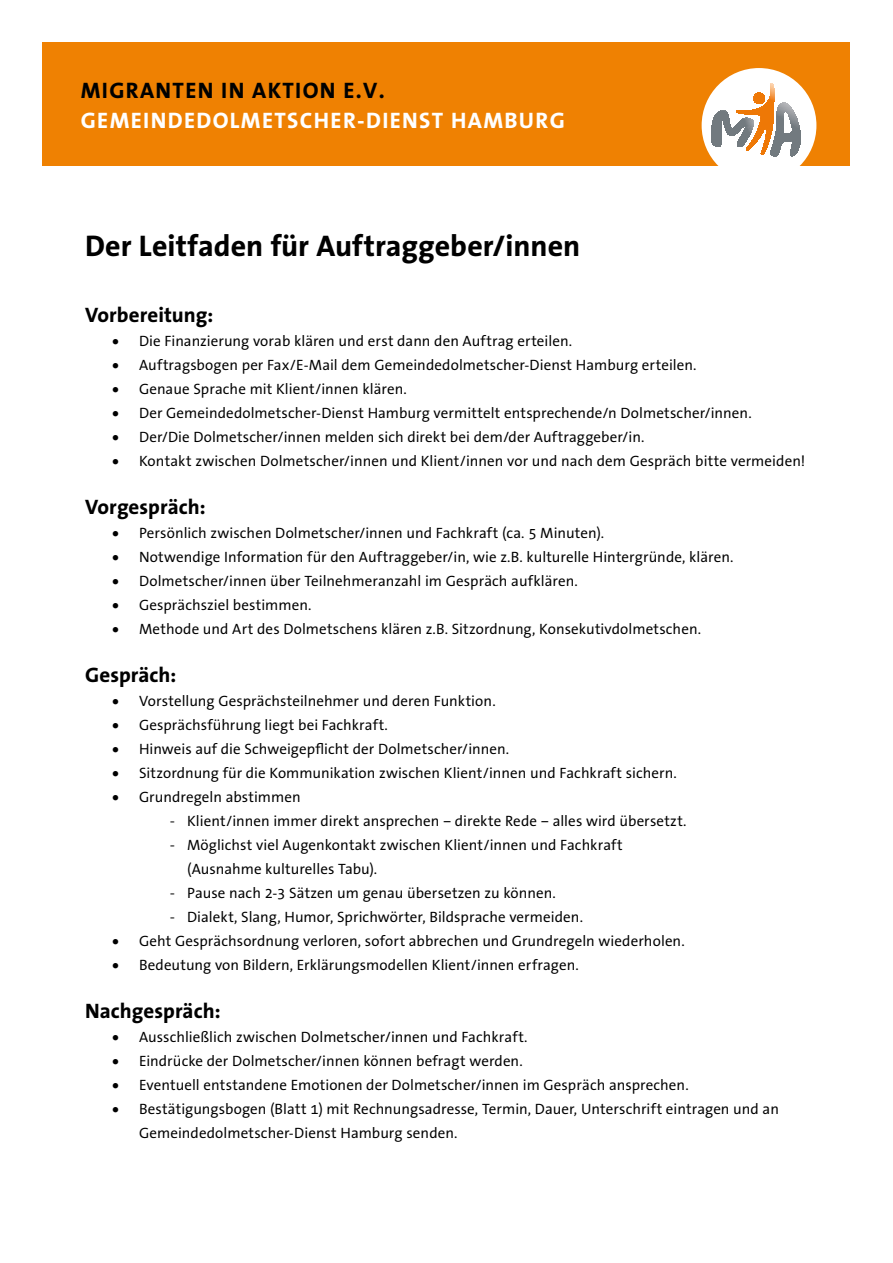
<style>
.page{position:relative;width:893px;height:1263px;background:#fff}
.page>*{position:absolute;margin:0;border:0;box-sizing:border-box;transform-origin:0 0}
.t1{font:700 30px "The Sans Office";letter-spacing:.005em;color:#000}
.t2{font:700 22.5px "The Sans Office";letter-spacing:.06em;color:#fff}
.t3{font:700 22.5px "The Sans Office";letter-spacing:.06em;color:#000}
.t4{font:700 21px "The Sans Office";color:#000}
.t5{font:15px/24px "The Sans Office";letter-spacing:.005em;color:#000}
.s1{font-family:"Myriad Pro"}
</style>
<div class="page">
<div style="left:43px;top:43px;width:807px;height:123px;background:#ef8102"></div>
<div style="left:702px;top:68px;width:114px;height:115px;background:#fff;border-radius:50%"></div>
<svg style="left:711px;top:83px;width:90px;height:74px"></svg>
<h2 class="t3" style="left:81px;top:78px;width:305px">MIGRANTEN IN AKTION E.V.</h2>
<h2 class="t2" style="left:81px;top:108px;width:486px">GEMEINDEDOLMETSCHER-DIENST HAMBURG</h2>
<h1 class="t1" style="left:85px;top:230px;width:497px">Der Leitfaden für Auftraggeber/innen</h1>
<h3 class="t4" style="left:85px;top:304px;width:130px">Vorbereitung:</h3>
<p class="t5" style="left:112px;top:330px;width:462px">• Die Finanzierung vorab klären und erst dann den Auftrag erteilen.</p>
<p class="t5" style="left:112px;top:354px;width:586px">• Auftragsbogen per Fax/E-Mail dem Gemeindedolmetscher-Dienst Hamburg erteilen.</p>
<p class="t5" style="left:112px;top:378px;width:296px">• Genaue Sprache mit Klient/innen klären.</p>
<p class="t5" style="left:112px;top:402px;width:641px">• Der Gemeindedolmetscher-Dienst Hamburg vermittelt entsprechende/n Dolmetscher/innen.</p>
<p class="t5" style="left:112px;top:426px;width:534px">• Der/Die Dolmetscher/innen melden sich direkt bei dem/der Auftraggeber/in.</p>
<p class="t5" style="left:112px;top:450px;width:695px">• Kontakt zwischen Dolmetscher/innen und Klient/innen vor und nach dem Gespräch bitte vermeiden!</p>
<h3 class="t4" style="left:85px;top:496px;width:122px">Vorgespräch:</h3>
<p class="t5" style="left:112px;top:522px;width:494px">• Persönlich zwischen Dolmetscher/innen und Fachkraft (ca. 5 Minuten).</p>
<p class="t5" style="left:112px;top:546px;width:623px">• Notwendige Information für den Auftraggeber/in, wie z.B. kulturelle Hintergründe, klären.</p>
<p class="t5" style="left:112px;top:570px;width:467px">• Dolmetscher/innen über Teilnehmeranzahl im Gespräch aufklären.</p>
<p class="t5" style="left:112px;top:594px;width:201px">• Gesprächsziel bestimmen.</p>
<p class="t5" style="left:112px;top:618px;width:591px">• Methode und Art des Dolmetschens klären z.B. Sitzordnung, Konsekutivdolmetschen.</p>
<h3 class="t4" style="left:85px;top:664px;width:93px">Gespräch:</h3>
<p class="t5" style="left:112px;top:690px;width:385px">• Vorstellung Gesprächsteilnehmer und deren Funktion.</p>
<p class="t5" style="left:112px;top:714px;width:277px">• Gesprächsführung liegt bei Fachkraft.</p>
<p class="t5" style="left:112px;top:738px;width:399px">• Hinweis auf die Schweigepflicht der Dolmetscher/innen.</p>
<p class="t5" style="left:112px;top:762px;width:566px">• Sitzordnung für die Kommunikation zwischen Klient/innen und Fachkraft sichern.</p>
<p class="t5" style="left:112px;top:786px;width:190px">• Grundregeln abstimmen</p>
<p class="t5" style="left:170px;top:810px;width:518px"><span class="s1">-</span> Klient/innen immer direkt ansprechen – direkte Rede – alles wird übersetzt.</p>
<p class="t5" style="left:187px;top:834px;width:437px;text-indent:-17px"><span class="s1">-</span> Möglichst viel Augenkontakt zwischen Klient/innen und Fachkraft (Ausnahme kulturelles Tabu).</p>
<p class="t5" style="left:170px;top:882px;width:387px"><span class="s1">-</span> Pause nach 2-3 Sätzen um genau übersetzen zu können.</p>
<p class="t5" style="left:170px;top:906px;width:414px"><span class="s1">-</span> Dialekt, Slang, Humor, Sprichwörter, Bildsprache vermeiden.</p>
<p class="t5" style="left:112px;top:930px;width:574px">• Geht Gesprächsordnung verloren, sofort abbrechen und Grundregeln wiederholen.</p>
<p class="t5" style="left:112px;top:954px;width:468px">• Bedeutung von Bildern, Erklärungsmodellen Klient/innen erfragen.</p>
<h3 class="t4" style="left:85px;top:1000px;width:137px">Nachgespräch:</h3>
<p class="t5" style="left:112px;top:1026px;width:417px">• Ausschließlich zwischen Dolmetscher/innen und Fachkraft.</p>
<p class="t5" style="left:112px;top:1050px;width:412px">• Eindrücke der Dolmetscher/innen können befragt werden.</p>
<p class="t5" style="left:112px;top:1074px;width:578px">• Eventuell entstandene Emotionen der Dolmetscher/innen im Gespräch ansprechen.</p>
<p class="t5" style="left:139px;top:1098px;width:641px;text-indent:-27px">• Bestätigungsbogen (Blatt 1) mit Rechnungsadresse, Termin, Dauer, Unterschrift eintragen und an<br>Gemeindedolmetscher-Dienst Hamburg senden.</p>
</div>
